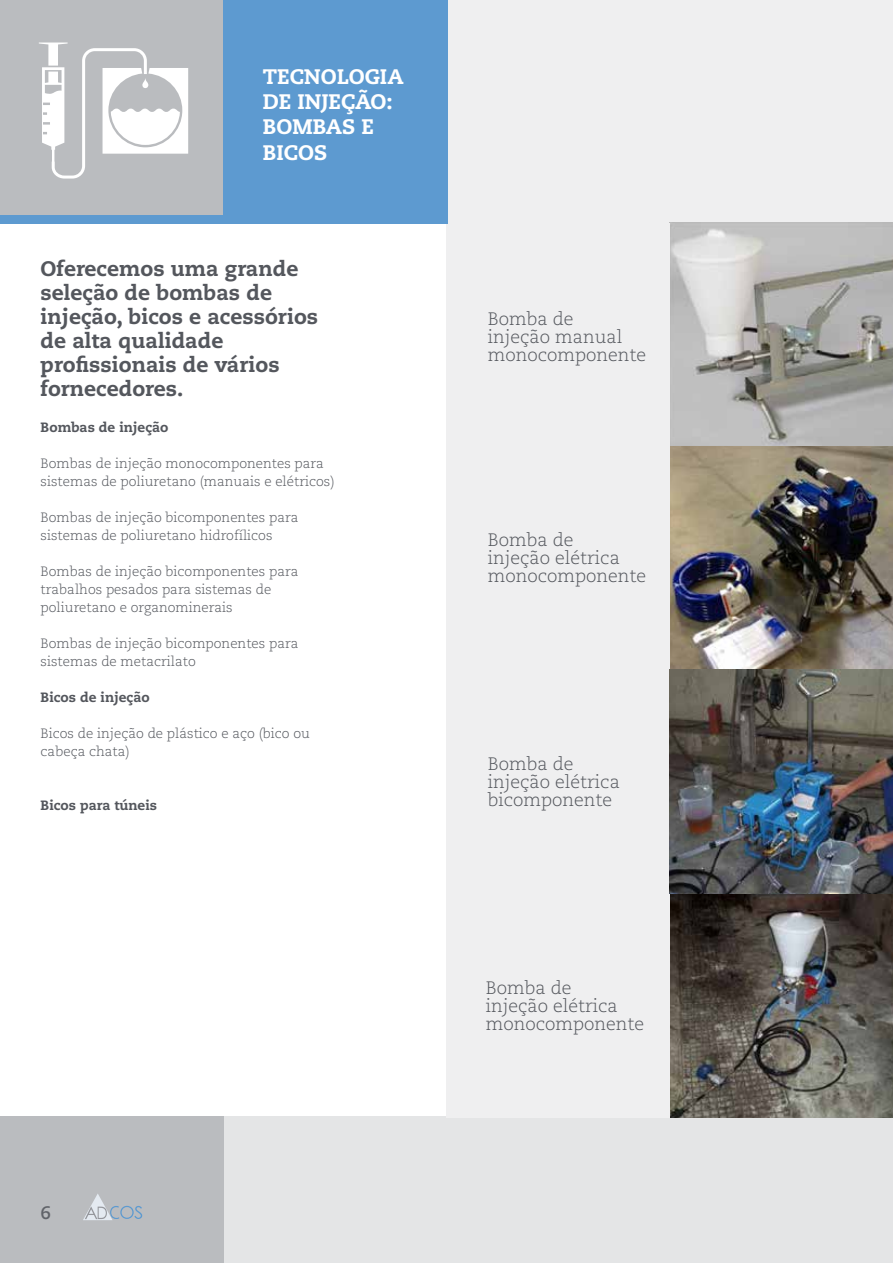
<style>
.page{position:relative;width:893px;height:1263px;background:#fff}
.page>*{position:absolute;margin:0;border:0;box-sizing:border-box;transform-origin:0 0}
.t1{font:800 21px/24px "Caecilia LT Std";color:#54575d}
.t2{font:800 21px/25.2px "Caecilia LT Std";color:#fff}
.t3{font:300 18px/18px "Caecilia LT Std";color:#54575d}
.t4{font:700 18px "Caecilia LT Std";color:#606369}
.t5{font:300 13.5px/18px "Caecilia LT Std";color:#54575d}
.t6{font:800 13.5px "Caecilia LT Std";color:#54575d}
</style>
<div class="page">
<div style="left:0;top:0;width:893px;height:223px;background:#efeff0"></div>
<div style="left:0;top:1116px;width:893px;height:147px;background:#e4e5e6"></div>
<div style="left:0;top:1116px;width:223px;height:147px;background:#babcbf"></div>
<img style="left:670px;top:893px;width:223px;height:224px">
<img style="left:670px;top:223px;width:223px;height:670px">
<div style="left:446px;top:223px;width:224px;height:894px;background:#efeff0"></div>
<div style="left:0;top:0;width:224px;height:223px;background:#babcbf"></div>
<div style="left:0;top:215px;width:228px;height:8px;background:#5d9ad0"></div>
<svg style="left:39px;top:43px;width:149px;height:136px"></svg>
<div style="left:223px;top:0;width:225px;height:223px;background:#5d9ad0"></div>
<svg style="left:83px;top:1194px;width:59px;height:26px"></svg>
<h1 class="t2" style="left:263px;top:64px;width:142px">TECNOLOGIA<br>DE INJEÇÃO:<br>BOMBAS E<br>BICOS</h1>
<h1 class="t1" style="left:41px;top:257px;width:279px">Oferecemos uma grande seleção de bombas de injeção, bicos e acessórios de alta qualidade profissionais de vários fornecedores.</h1>
<p class="t6" style="left:41px;top:419px;width:129px">Bombas de injeção</p>
<p class="t5" style="left:41px;top:455px;width:295px">Bombas de injeção monocomponentes para sistemas de poliuretano (manuais e elétricos)</p>
<p class="t5" style="left:41px;top:509px;width:259px">Bombas de injeção bicomponentes para sistemas de poliuretano hidrofílicos</p>
<p class="t5" style="left:41px;top:563px;width:259px">Bombas de injeção bicomponentes para trabalhos pesados para sistemas de poliuretano e organominerais</p>
<p class="t5" style="left:41px;top:635px;width:259px">Bombas de injeção bicomponentes para sistemas de metacrilato</p>
<p class="t6" style="left:41px;top:689px;width:110px">Bicos de injeção</p>
<p class="t5" style="left:41px;top:725px;width:271px">Bicos de injeção de plástico e aço (bico ou cabeça chata)</p>
<p class="t6" style="left:41px;top:797px;width:118px">Bicos para túneis</p>
<h2 class="t4" style="left:40px;top:1202px;width:12px">6</h2>
<h2 class="t3" style="left:488px;top:310px;width:160px">Bomba de<br>injeção manual monocomponente</h2>
<h2 class="t3" style="left:488px;top:532px;width:160px">Bomba de<br>injeção elétrica monocomponente</h2>
<h2 class="t3" style="left:488px;top:755px;width:134px">Bomba de injeção elétrica bicomponente</h2>
<h2 class="t3" style="left:486px;top:979px;width:160px">Bomba de<br>injeção elétrica monocomponente</h2>
</div>
